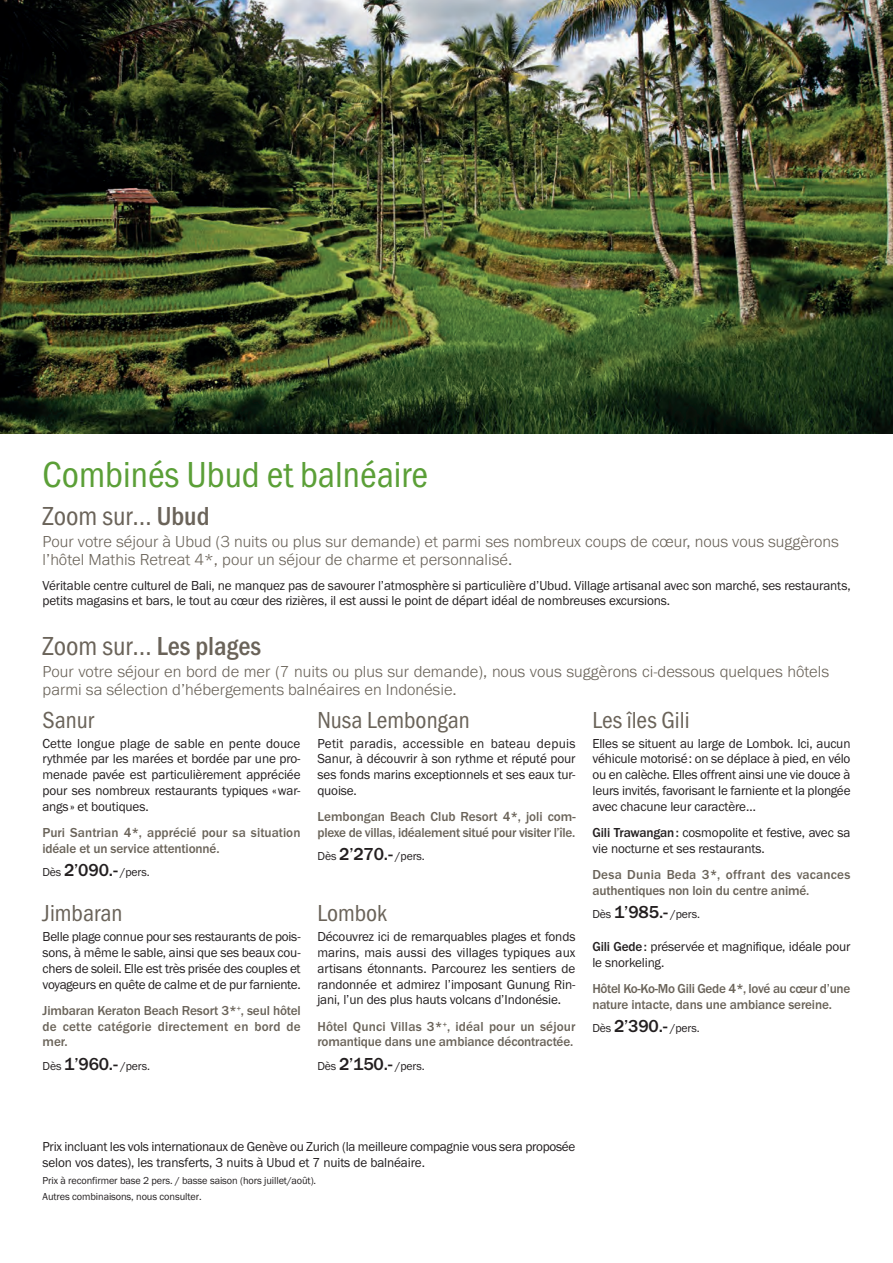
<style>
.page{position:relative;width:893px;height:1263px;background:#fff}
.page>*{position:absolute;margin:0;border:0;box-sizing:border-box;transform-origin:0 0}
.t1{font:37.5px "Franklin Gothic URW Cond";color:#5b9f37}
.t2{font:500 27px "Franklin Gothic URW Cond";color:#6a6359}
.t3{font:27px "Franklin Gothic URW Cond";color:#6a6359}
.t4{font:24px "Franklin Gothic URW Cond";color:#6a6359}
.t5{font:300 16.5px/18px "Franklin Gothic URW";color:#6a6359}
.t6{font:13.5px/15.8px "Franklin Gothic URW Boo";letter-spacing:-.01em;color:#231f20;text-align:justify}
.t7{font:500 13.5px/15.8px "Franklin Gothic URW";letter-spacing:-.01em;color:#6a6359}
.t8{font:12px "Franklin Gothic URW Boo";letter-spacing:-.01em;color:#231f20}
.t9{font:10.5px/16.2px "Franklin Gothic URW Boo";letter-spacing:-.01em;color:#231f20}
.s1{font-weight:500}
.s2{font-weight:400}
.s3{font-family:"Franklin Gothic URW";font-weight:500;font-size:18px}
.s4{font-family:"Franklin Gothic URW";font-weight:500}
</style>
<div class="page">
<img style="left:0;top:0;width:893px;height:433px">
<h1 class="t1" style="left:42px;top:447px;width:387px">Combinés Ubud et balnéaire</h1>
<h2 class="t3" style="left:43px;top:497px;width:168px">Zoom sur… <span class="s1">Ubud</span></h2>
<p class="t5" style="left:43px;top:533px;width:798px">Pour votre séjour à Ubud (3 nuits ou plus sur demande) et parmi ses nombreux coups de cœur, nous vous suggèrons l’hôtel Mathis Retreat 4*, pour un séjour de charme et personnalisé.</p>
<p class="t6" style="left:43px;top:577px;width:809px">Véritable centre culturel de Bali, ne manquez pas de savourer l’atmosphère si particulière d’Ubud. Village artisanal avec son marché, ses restaurants, petits magasins et bars, le tout au cœur des rizières, il est aussi le point de départ idéal de nombreuses excursions.</p>
<h2 class="t2" style="left:43px;top:626px;width:220px"><span class="s2">Zoom sur…</span> Les plages</h2>
<p class="t5" style="left:43px;top:662px;width:788px">Pour votre séjour en bord de mer (7 nuits ou plus sur demande), nous vous suggèrons ci-dessous quelques hôtels parmi sa sélection d’hébergements balnéaires en Indonésie.</p>
<h3 class="t4" style="left:42px;top:702px;width:53px">Sanur</h3>
<p class="t6" style="left:42px;top:735px;width:260px">Cette longue plage de sable en pente douce rythmée par les marées et bordée par une pro&shy;menade pavée est particulièrement appréciée pour ses nombreux restaurants typiques «war&shy;angs» et boutiques.</p>
<p class="t7" style="left:42px;top:824px;width:260px">Puri Santrian 4*, apprécié pour sa situation idéale et un service attentionné.</p>
<p class="t8" style="left:42px;top:864px;width:109px">Dès <span class="s3">2’090.-</span> /pers.</p>
<h3 class="t4" style="left:592px;top:702px;width:99px">Les îles Gili</h3>
<p class="t6" style="left:592px;top:735px;width:260px">Elles se situent au large de Lombok. Ici, aucun véhicule motorisé: on se déplace à pied, en vélo ou en calèche. Elles offrent ainsi une vie douce à leurs invités, favorisant le farniente et la plongée avec chacune leur caractère…</p>
<p class="t6" style="left:592px;top:824px;width:259px"><span class="s4">Gili Trawangan:</span> cosmopolite et festive, avec sa vie nocturne et ses restaurants.</p>
<p class="t7" style="left:592px;top:867px;width:259px">Desa Dunia Beda 3*, offrant des vacances authentiques non loin du centre animé.</p>
<p class="t8" style="left:592px;top:907px;width:109px">Dès <span class="s3">1’985.-</span> /pers.</p>
<h3 class="t4" style="left:317px;top:702px;width:154px">Nusa Lembongan</h3>
<p class="t6" style="left:317px;top:735px;width:260px">Petit paradis, accessible en bateau depuis Sanur, à découvrir à son rythme et réputé pour ses fonds marins exceptionnels et ses eaux tur&shy;quoise.</p>
<p class="t7" style="left:317px;top:809px;width:260px">Lembongan Beach Club Resort 4*, joli com&shy;plexe de villas, idéalement situé pour visiter l’île.</p>
<p class="t8" style="left:317px;top:849px;width:109px">Dès <span class="s3">2’270.-</span> /pers.</p>
<h3 class="t4" style="left:43px;top:896px;width:82px">Jimbaran</h3>
<p class="t6" style="left:43px;top:929px;width:260px">Belle plage connue pour ses restaurants de pois&shy;sons, à même le sable, ainsi que ses beaux cou&shy;chers de soleil. Elle est très prisée des couples et voyageurs en quête de calme et de pur farniente.</p>
<p class="t7" style="left:43px;top:1002px;width:260px;text-align:justify">Jimbaran Keraton Beach Resort 3*<sup>+</sup>, seul hôtel de cette catégorie directement en bord de mer.</p>
<p class="t8" style="left:43px;top:1058px;width:109px">Dès <span class="s3">1’960.-</span> /pers.</p>
<h3 class="t4" style="left:317px;top:896px;width:71px">Lombok</h3>
<p class="t6" style="left:317px;top:929px;width:260px">Découvrez ici de remarquables plages et fonds marins, mais aussi des villages typiques aux artisans étonnants. Parcourez les sentiers de randonnée et admirez l’imposant Gunung Rin&shy;jani, l’un des plus hauts volcans d’Indonésie.</p>
<p class="t7" style="left:317px;top:1018px;width:260px">Hôtel Qunci Villas 3*<sup>+</sup>, idéal pour un séjour romantique dans une ambiance décontractée.</p>
<p class="t8" style="left:317px;top:1058px;width:109px">Dès <span class="s3">2’150.-</span> /pers.</p>
<p class="t6" style="left:592px;top:938px;width:260px"><span class="s4">Gili Gede:</span> préservée et magnifique, idéale pour le snorkeling.</p>
<p class="t7" style="left:592px;top:980px;width:260px">Hôtel Ko-Ko-Mo Gili Gede 4*, lové au cœur d’une nature intacte, dans une ambiance sereine.</p>
<p class="t8" style="left:592px;top:1020px;width:109px">Dès <span class="s3">2’390.-</span> /pers.</p>
<p class="t6" style="left:43px;top:1138px;width:534px">Prix incluant les vols internationaux de Genève ou Zurich (la meilleure compagnie vous sera proposée selon vos dates), les transferts, 3 nuits à Ubud et 7 nuits de balnéaire.</p>
<p class="t9" style="left:43px;top:1172px;width:275px">Prix à reconfirmer base 2 pers. / basse saison (hors juillet/août).<br>Autres combinaisons, nous consulter.</p>
</div>
